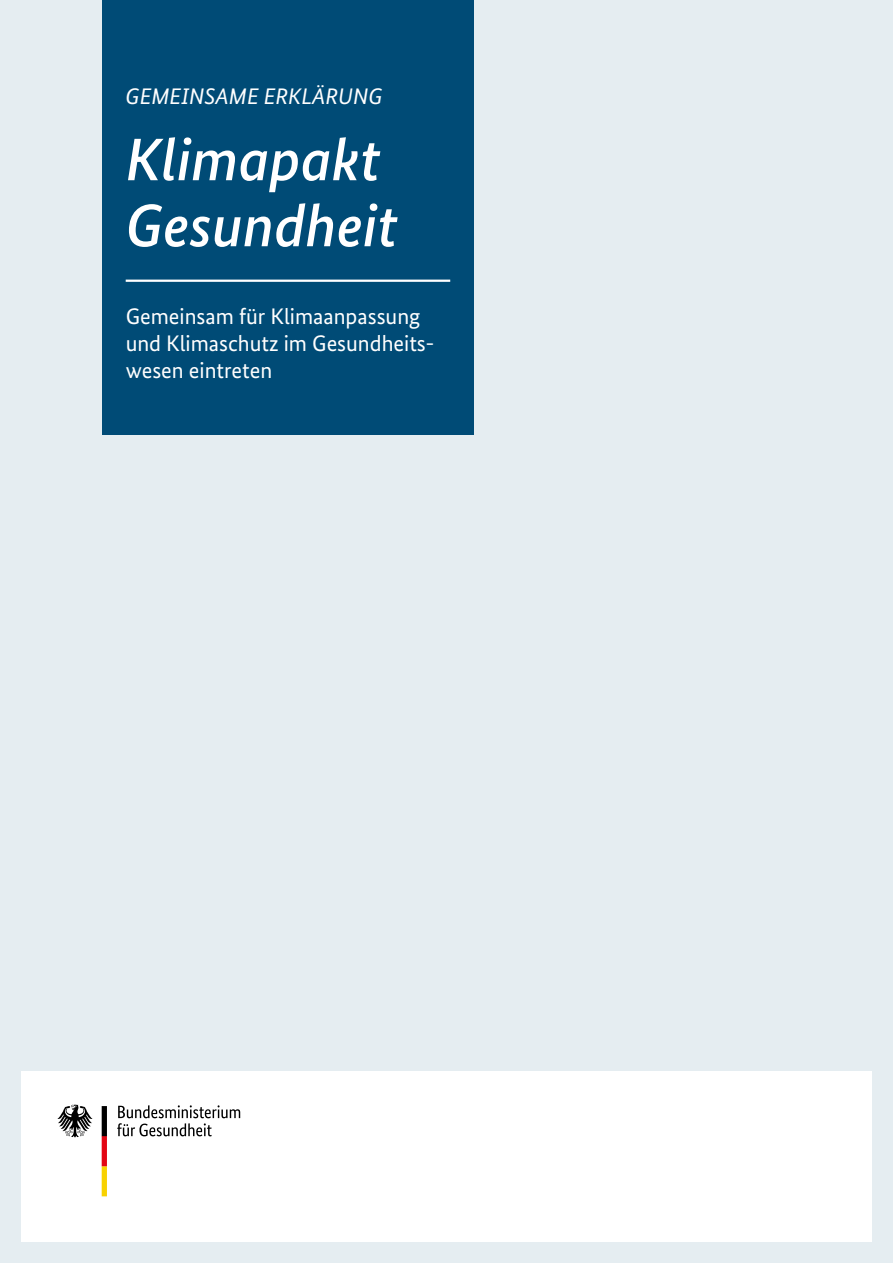
<style>
.page{position:relative;width:893px;height:1263px;background:#e5edf1}
.page>*{position:absolute;margin:0;border:0;box-sizing:border-box;transform-origin:0 0}
.H2_Headline{font:italic 500 60px/66px "Bundes Sans";color:#fff}
.P_Subline{font:22.5px/27px "Bundes Sans";color:#fff}
.H1_Overline{font:italic 22.5px "Bundes Sans";color:#fff}
</style>
<div class="page">
<div style="left:102px;top:0;width:372px;height:435px;background:#004b76"></div>
<div style="left:21px;top:1071px;width:851px;height:171px;background:#fff"></div>
<svg style="left:117px;top:1105px;width:123px;height:31px"></svg>
<svg style="left:57px;top:1104px;width:36px;height:33px"></svg>
<svg style="left:102px;top:1106px;width:5px;height:90px"></svg>
<hr style="left:126px;top:280px;width:324px;height:2px;background:#fff">
<h1 class="H1_Overline" style="left:126px;top:84px;width:258px">GEMEINSAME ERKLÄRUNG</h1>
<h2 class="H2_Headline" style="left:126px;top:127px;width:273px">Klimapakt<br>Gesundheit</h2>
<p class="P_Subline" style="left:126px;top:303px;width:310px">Gemeinsam für Klimaanpassung und Klimaschutz im Gesundheits&shy;wesen eintreten</p>
</div>
